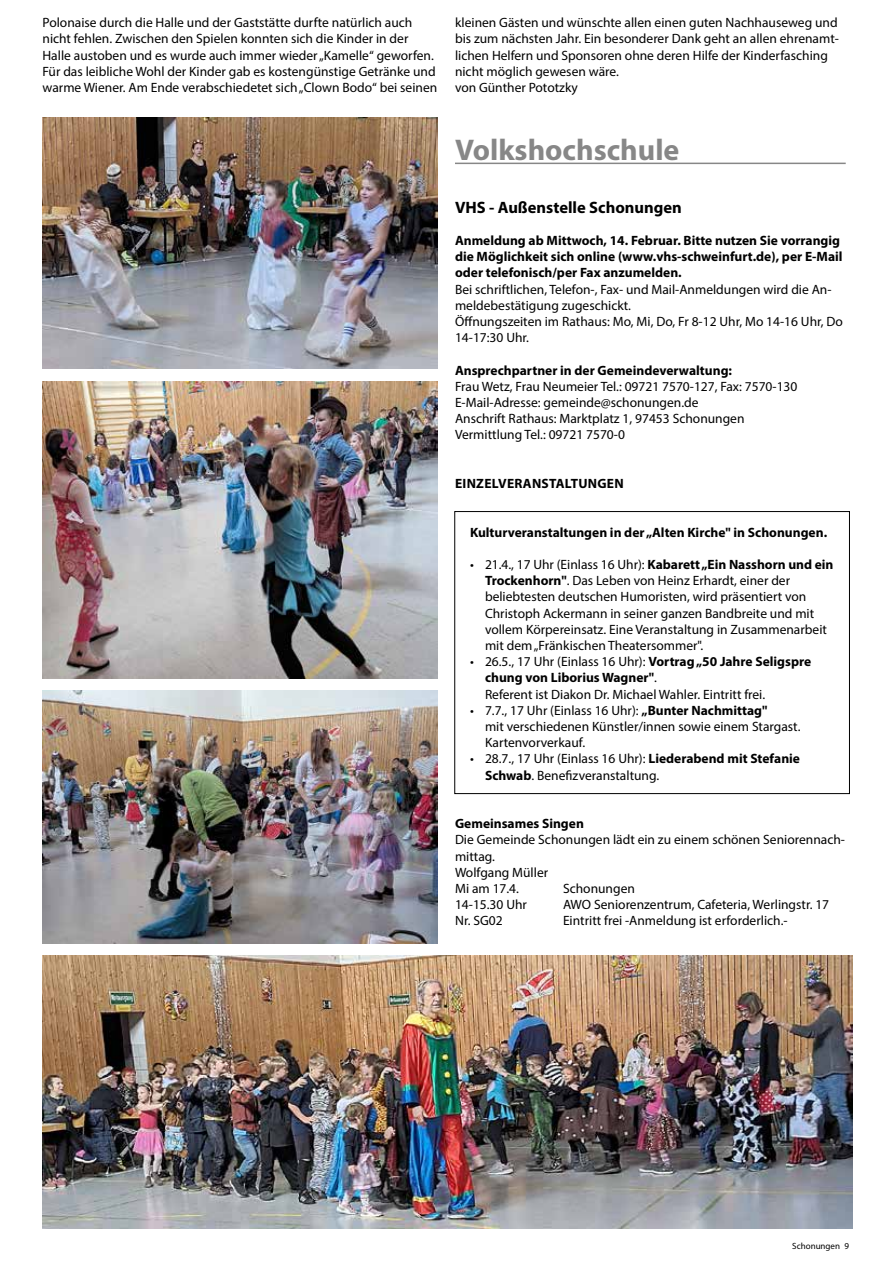
<style>
.page{position:relative;width:893px;height:1263px;background:#fff}
.page>*{position:absolute;margin:0;border:0;box-sizing:border-box;transform-origin:0 0}
.t1{font:700 30px "Myriad Pro";color:#878787}
.t2{font:700 16.5px "Myriad Pro";color:#000}
.t3{font:13.5px/16.2px "Myriad Pro";color:#000}
.t4{font:700 13.5px/16.2px "Myriad Pro";color:#000}
.t5{font:700 13.5px "Myriad Pro";letter-spacing:.02em;color:#000}
.t6{font:9px "Myriad Pro";color:#000}
.s1{font-weight:700}
</style>
<div class="page">
<hr style="left:455px;top:163px;width:391px;height:1px;background:#878787">
<div style="left:454px;top:511px;width:396px;height:283px;border:1px solid #000"></div>
<img style="left:43px;top:955px;width:810px;height:274px">
<img style="left:43px;top:382px;width:395px;height:296px">
<img style="left:43px;top:691px;width:395px;height:252px">
<img style="left:43px;top:118px;width:395px;height:251px">
<p class="t3" style="left:43px;top:14px;width:396px">Polonaise durch die Halle und der Gaststätte durfte natürlich auch nicht fehlen. Zwischen den Spielen konnten sich die Kinder in der Halle austoben und es wurde auch immer wieder „Kamelle“ geworfen.<br>Für das leibliche Wohl der Kinder gab es kostengünstige Getränke und warme Wiener. Am Ende verabschiedetet sich „Clown Bodo“ bei seinen</p>
<p class="t3" style="left:455px;top:14px;width:385px">kleinen Gästen und wünschte allen einen guten Nachhauseweg und bis zum nächsten Jahr. Ein besonderer Dank geht an allen ehrenamt&shy;lichen Helfern und Sponsoren ohne deren Hilfe der Kinderfasching nicht möglich gewesen wäre.<br>von Günther Pototzky</p>
<h1 class="t1" style="left:455px;top:131px;width:226px">Volkshochschule</h1>
<p class="t2" style="left:455px;top:196px;width:228px">VHS - Außenstelle Schonungen</p>
<p class="t4" style="left:455px;top:232px;width:389px">Anmeldung ab Mittwoch, 14. Februar. Bitte nutzen Sie vorrangig die Möglichkeit sich online (www.vhs-schweinfurt.de), per E-Mail oder telefonisch/per Fax anzumelden.</p>
<p class="t3" style="left:455px;top:281px;width:389px">Bei schriftlichen, Telefon-, Fax- und Mail-Anmeldungen wird die An&shy;meldebestätigung zugeschickt.<br>Öffnungszeiten im Rathaus: Mo, Mi, Do, Fr 8-12 Uhr, Mo 14-16 Uhr, Do 14-17:30 Uhr.</p>
<p class="t4" style="left:455px;top:361px;width:279px">Ansprechpartner in der Gemeindeverwaltung:</p>
<p class="t3" style="left:455px;top:378px;width:344px">Frau Wetz, Frau Neumeier Tel.: 09721 7570-127, Fax: 7570-130<br>E-Mail-Adresse: gemeinde@schonungen.de<br>Anschrift Rathaus: Marktplatz 1, 97453 Schonungen Vermittlung Tel.: 09721 7570-0</p>
<p class="t5" style="left:455px;top:475px;width:170px">EINZELVERANSTALTUNGEN</p>
<p class="t4" style="left:470px;top:523px;width:359px">Kulturveranstaltungen in der „Alten Kirche" in Schonungen.</p>
<p class="t3" style="left:485px;top:556px;width:350px;text-indent:-15px">• 21.4., 17 Uhr (Einlass 16 Uhr): <span class="s1">Kabarett „Ein Nasshorn und ein Trockenhorn"</span>. Das Leben von Heinz Erhardt, einer der beliebtesten deutschen Humoristen, wird präsentiert von Christoph Ackermann in seiner ganzen Bandbreite und mit vollem Körpereinsatz. Eine Veranstaltung in Zusammenarbeit mit dem „Fränkischen Theatersommer".</p>
<p class="t3" style="left:485px;top:653px;width:328px;text-indent:-15px">• 26.5., 17 Uhr (Einlass 16 Uhr): <span class="s1">Vortrag „50 Jahre Seligspre chung von Liborius Wagner"</span>.<br>Referent ist Diakon Dr. Michael Wahler. Eintritt frei.</p>
<p class="t3" style="left:485px;top:702px;width:317px;text-indent:-15px">• 7.7., 17 Uhr (Einlass 16 Uhr): <span class="s1">„Bunter Nachmittag"<br></span>mit verschiedenen Künstler/innen sowie einem Stargast.<br>Kartenvorverkauf.</p>
<p class="t3" style="left:485px;top:750px;width:317px;text-indent:-15px">• 28.7., 17 Uhr (Einlass 16 Uhr): <span class="s1">Liederabend mit Stefanie<br>Schwab</span>. Benefizveranstaltung.</p>
<p class="t4" style="left:455px;top:815px;width:130px">Gemeinsames Singen</p>
<p class="t3" style="left:455px;top:831px;width:391px">Die Gemeinde Schonungen lädt ein zu einem schönen Seniorennach&shy;mittag.<br>Wolfgang Müller<br>Mi am 17.4.</p>
<p class="t3" style="left:563px;top:880px;width:73px">Schonungen</p>
<p class="t3" style="left:455px;top:896px;width:73px">14-15.30 Uhr</p>
<p class="t3" style="left:563px;top:896px;width:268px">AWO Seniorenzentrum, Cafeteria, Werlingstr. 17</p>
<p class="t3" style="left:455px;top:912px;width:49px">Nr. SG02</p>
<p class="t3" style="left:563px;top:912px;width:226px">Eintritt frei -Anmeldung ist erforderlich.-</p>
<p class="t6" style="left:792px;top:1240px;width:58px">Schonungen 9</p>
</div>
